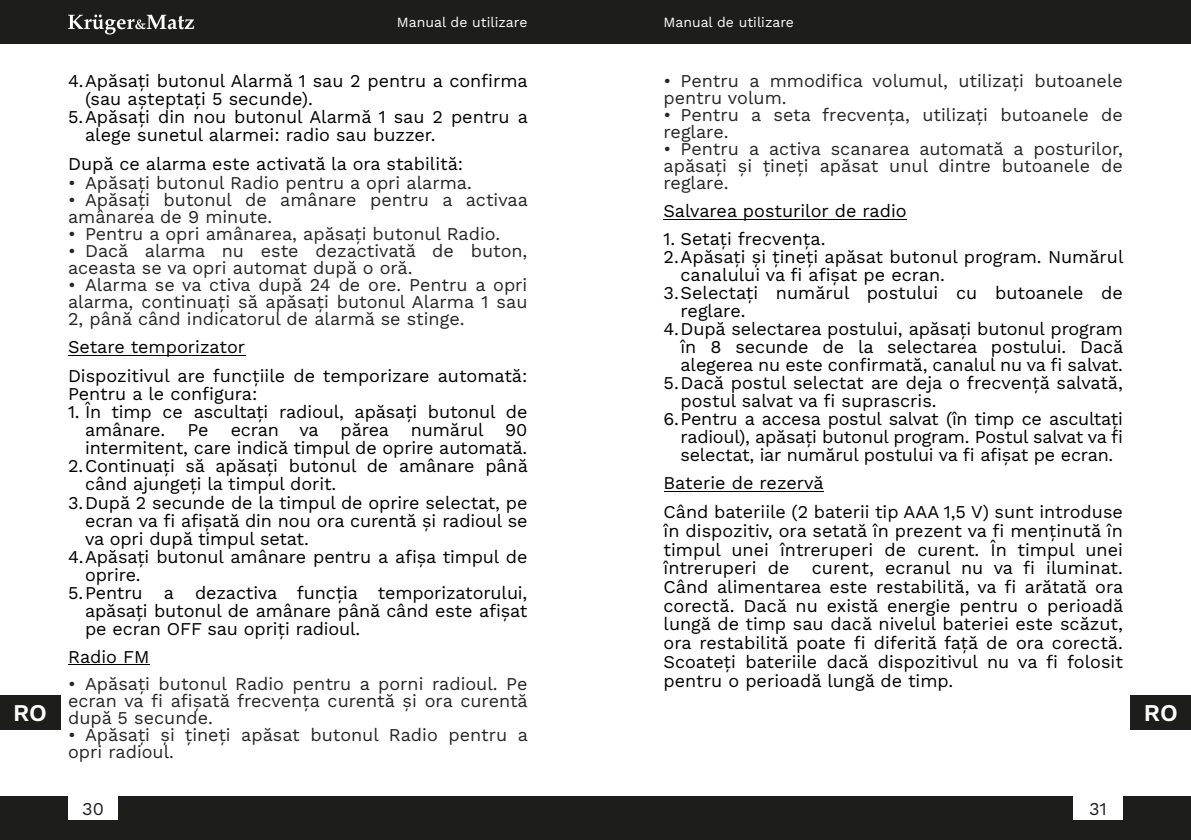
<style>
.page{position:relative;width:1191px;height:840px;background:#fff}
.page>*{position:absolute;margin:0;border:0;box-sizing:border-box;transform-origin:0 0}
.t1{font:600 24px "Work Sans";color:#fff}
.t2{font:18px/18.6px "Work Sans";letter-spacing:-.005em;color:#000}
.t3{font:18px/17px "Work Sans";color:#262625}
.t4{font:18px "Work Sans";color:#1d1d1b}
.t5{font:14px "Work Sans";color:#fff}
</style>
<div class="page">
<div style="left:0;top:0;width:1191px;height:44px;background:#1d1d1b"></div>
<div style="left:0;top:795px;width:1191px;height:44px;background:#1d1d1b"></div>
<svg style="left:68px;top:15px;width:126px;height:19px"></svg>
<div style="left:1130px;top:694px;width:61px;height:35px;background:#1d1d1b"></div>
<div style="left:0;top:694px;width:60px;height:35px;background:#1d1d1b"></div>
<div style="left:68px;top:795px;width:50px;height:24px;background:#fff"></div>
<div style="left:1073px;top:795px;width:50px;height:24px;background:#fff"></div>
<hr style="left:68px;top:354px;width:177px;height:1px;background:#000">
<hr style="left:68px;top:664px;width:82px;height:1px;background:#000">
<hr style="left:663px;top:219px;width:243px;height:1px;background:#000">
<hr style="left:663px;top:491px;width:160px;height:1px;background:#000">
<h1 class="t1" style="left:13px;top:698px;width:35px">RO</h1>
<p class="t5" style="left:397px;top:14px;width:132px">Manual de utilizare</p>
<p class="t5" style="left:663px;top:14px;width:132px">Manual de utilizare</p>
<p class="t2" style="left:68px;top:71px;width:461px">4.Apăsați butonul Alarmă 1 sau 2 pentru a confirma</p>
<p class="t2" style="left:85px;top:89px;width:229px">(sau așteptați 5 secunde).</p>
<p class="t2" style="left:68px;top:107px;width:461px">5.Apăsați din nou butonul Alarmă 1 sau 2 pentru a</p>
<p class="t2" style="left:85px;top:125px;width:352px">alege sunetul alarmei: radio sau buzzer.</p>
<p class="t2" style="left:68px;top:154px;width:396px">După ce alarma este activată la ora stabilită:</p>
<p class="t3" style="left:68px;top:174px;width:405px">• Apăsați butonul Radio pentru a opri alarma.</p>
<p class="t3" style="left:68px;top:191px;width:461px">• Apăsați butonul de amânare pentru a activaa amânarea de 9 minute.</p>
<p class="t3" style="left:68px;top:225px;width:433px">• Pentru a opri amânarea, apăsați butonul Radio.</p>
<p class="t3" style="left:68px;top:242px;width:461px">• Dacă alarma nu este dezactivată de buton, aceasta se va opri automat după o oră.</p>
<p class="t3" style="left:68px;top:276px;width:461px;text-align:justify">• Alarma se va ctiva după 24 de ore. Pentru a opri alarma, continuați să apăsați butonul Alarma 1 sau 2, până când indicatorul de alarmă se stinge.</p>
<p class="t2" style="left:68px;top:332px;width:461px;line-height:28.8px">Setare temporizator<br>Dispozitivul are funcțiile de temporizare automată:</p>
<p class="t2" style="left:68px;top:384px;width:191px">Pentru a le configura:</p>
<p class="t2" style="left:68px;top:402px;width:461px">1. În timp ce ascultați radioul, apăsați butonul de</p>
<p class="t2" style="left:85px;top:420px;width:444px">amânare. Pe ecran va părea numărul 90</p>
<p class="t2" style="left:85px;top:438px;width:444px">intermitent, care indică timpul de oprire automată.</p>
<p class="t2" style="left:68px;top:456px;width:461px">2.Continuați să apăsați butonul de amânare până</p>
<p class="t2" style="left:85px;top:474px;width:253px">când ajungeți la timpul dorit.</p>
<p class="t2" style="left:68px;top:492px;width:461px">3.După 2 secunde de la timpul de oprire selectat, pe</p>
<p class="t2" style="left:85px;top:510px;width:444px">ecran va fi afișată din nou ora curentă și radioul se</p>
<p class="t2" style="left:85px;top:528px;width:225px">va opri după timpul setat.</p>
<p class="t2" style="left:68px;top:546px;width:461px">4.Apăsați butonul amânare pentru a afișa timpul de</p>
<p class="t2" style="left:85px;top:564px;width:57px">oprire.</p>
<p class="t2" style="left:68px;top:582px;width:461px">5.Pentru a dezactiva funcția temporizatorului,</p>
<p class="t2" style="left:85px;top:600px;width:444px">apăsați butonul de amânare până când este afișat</p>
<p class="t2" style="left:85px;top:618px;width:277px">pe ecran OFF sau opriți radioul.</p>
<p class="t2" style="left:68px;top:646px;width:83px">Radio FM</p>
<p class="t3" style="left:68px;top:674px;width:461px;text-align:justify">• Apăsați butonul Radio pentru a porni radioul. Pe ecran va fi afișată frecvența curentă și ora curentă după 5 secunde.</p>
<p class="t3" style="left:68px;top:725px;width:461px">• Apăsați și țineți apăsat butonul Radio pentru a opri radioul.</p>
<p class="t4" style="left:82px;top:797px;width:23px">30</p>
<p class="t3" style="left:663px;top:72px;width:461px">• Pentru a mmodifica volumul, utilizați butoanele pentru volum.</p>
<p class="t3" style="left:663px;top:106px;width:461px">• Pentru a seta frecvența, utilizați butoanele de reglare.</p>
<p class="t3" style="left:663px;top:140px;width:461px;text-align:justify">• Pentru a activa scanarea automată a posturilor, apăsați și țineți apăsat unul dintre butoanele de reglare.</p>
<p class="t2" style="left:663px;top:201px;width:245px">Salvarea posturilor de radio</p>
<p class="t2" style="left:663px;top:229px;width:163px">1. Setați frecvența.</p>
<p class="t2" style="left:663px;top:247px;width:461px">2.Apăsați și țineți apăsat butonul program. Numărul</p>
<p class="t2" style="left:680px;top:265px;width:266px">canalului va fi afișat pe ecran.</p>
<p class="t2" style="left:663px;top:283px;width:461px">3.Selectați numărul postului cu butoanele de</p>
<p class="t2" style="left:680px;top:301px;width:66px">reglare.</p>
<p class="t2" style="left:663px;top:319px;width:461px">4.După selectarea postului, apăsați butonul program</p>
<p class="t2" style="left:680px;top:337px;width:444px">în 8 secunde de la selectarea postului. Dacă</p>
<p class="t2" style="left:680px;top:355px;width:444px">alegerea nu este confirmată, canalul nu va fi salvat.</p>
<p class="t2" style="left:663px;top:373px;width:461px">5.Dacă postul selectat are deja o frecvență salvată,</p>
<p class="t2" style="left:680px;top:391px;width:258px">postul salvat va fi suprascris.</p>
<p class="t2" style="left:663px;top:409px;width:461px">6.Pentru a accesa postul salvat (în timp ce ascultați</p>
<p class="t2" style="left:680px;top:427px;width:444px">radioul), apăsați butonul program. Postul salvat va fi</p>
<p class="t2" style="left:680px;top:445px;width:434px">selectat, iar numărul postului va fi afișat pe ecran.</p>
<p class="t2" style="left:663px;top:468px;width:461px;line-height:28.6px">Baterie de rezervă<br>Când bateriile (2 baterii tip AAA 1,5 V) sunt introduse</p>
<p class="t2" style="left:663px;top:521px;width:461px;text-align:justify">în dispozitiv, ora setată în prezent va fi menținută în timpul unei întreruperi de curent. În timpul unei întreruperi de curent, ecranul nu va fi iluminat.<br>Când alimentarea este restabilită, va fi arătată ora corectă. Dacă nu există energie pentru o perioadă lungă de timp sau dacă nivelul bateriei este scăzut, ora restabilită poate fi diferită față de ora corectă.<br>Scoateți bateriile dacă dispozitivul nu va fi folosit pentru o perioadă lungă de timp.</p>
<p class="t4" style="left:1089px;top:797px;width:19px">31</p>
<h1 class="t1" style="left:1143px;top:698px;width:35px">RO</h1>
</div>
